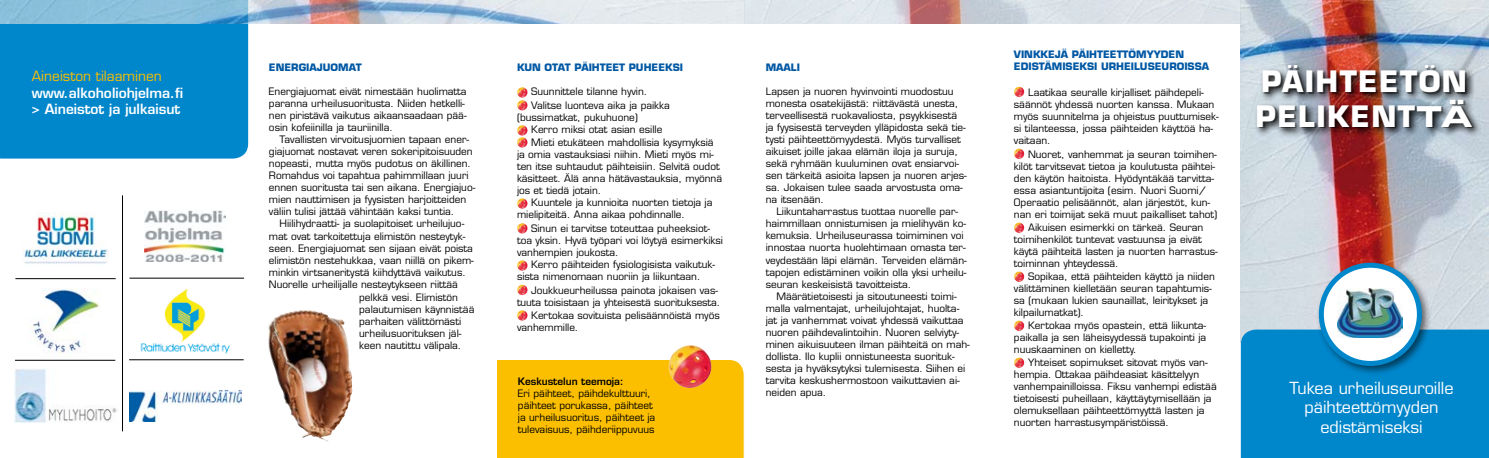
<style>
.page{position:relative;width:1489px;height:458px;background:#fff}
.page>*{position:absolute;margin:0;border:0;box-sizing:border-box;transform-origin:0 0}
.t1{font:700 28.75px/34.5px "Eurostile LT Std";letter-spacing:.05em;color:#fff}
.t2{font:16.25px/19.5px "Eurostile LT Std";color:#fff;text-align:center}
.t3{font:600 13.75px/16.5px "Eurostile LT Std";color:#fff}
.t4{font:13.75px "Eurostile LT Std";color:#fbbf00}
.t5{font:10px/12px "Eurostile LT Std";color:#000}
.t6{font:700 10px/12px "Eurostile LT Std";color:#0058a4}
.t7{font:600 10px "Eurostile LT Std";color:#000}
.s1{font-family:"Eurostile LT Std Bold Ex 2";font-weight:400}
</style>
<div class="page">
<img style="left:1240px;top:0;width:248px;height:329px">
<div style="left:0;top:23px;width:248px;height:135px;background:#0086cb"></div>
<div style="left:497px;top:359px;width:247px;height:98px;background:#fbbf00"></div>
<div style="left:1240px;top:329px;width:248px;height:128px;background:#0086cb"></div>
<img style="left:140px;top:288px;width:90px;height:66px">
<img style="left:30px;top:288px;width:70px;height:68px">
<img style="left:129px;top:390px;width:113px;height:31px">
<img style="left:23px;top:212px;width:85px;height:52px">
<hr style="left:122px;top:195px;width:1px;height:235px;background:#000">
<hr style="left:16px;top:359px;width:99px;height:1px;background:#000">
<hr style="left:130px;top:359px;width:113px;height:1px;background:#000">
<hr style="left:16px;top:278px;width:99px;height:1px;background:#000">
<hr style="left:130px;top:277px;width:113px;height:1px;background:#000">
<img style="left:668px;top:345px;width:43px;height:42px">
<svg style="left:1014px;top:87px;width:10px;height:10px"></svg>
<svg style="left:1014px;top:148px;width:10px;height:11px"></svg>
<svg style="left:1014px;top:222px;width:10px;height:11px"></svg>
<svg style="left:1014px;top:271px;width:10px;height:10px"></svg>
<svg style="left:1014px;top:320px;width:10px;height:10px"></svg>
<svg style="left:1014px;top:357px;width:10px;height:10px"></svg>
<svg style="left:517px;top:87px;width:10px;height:23px"></svg>
<svg style="left:517px;top:125px;width:10px;height:22px"></svg>
<svg style="left:517px;top:198px;width:10px;height:10px"></svg>
<svg style="left:517px;top:223px;width:10px;height:10px"></svg>
<svg style="left:517px;top:260px;width:10px;height:10px"></svg>
<svg style="left:517px;top:284px;width:10px;height:11px"></svg>
<svg style="left:517px;top:310px;width:10px;height:10px"></svg>
<div style="left:1315px;top:259px;width:117px;height:117px;background:#000;opacity:.55"></div>
<svg style="left:1321px;top:265px;width:98px;height:98px"></svg>
<div style="left:1318px;top:262px;width:103px;height:103px;border:5px solid #0086cb;border-radius:50%"></div>
<img style="left:1337px;top:287px;width:65px;height:50px">
<img style="left:268px;top:310px;width:43px;height:127px">
<div style="left:1254px;top:62px;width:227px;height:74px;background:#000;opacity:.95"></div>
<img style="left:0;top:0;width:1240px;height:23px">
<img style="left:144px;top:210px;width:81px;height:51px">
<img style="left:15px;top:368px;width:103px;height:54px">
<h3 class="t4" style="left:32px;top:68px;width:131px">Aineiston tilaaminen</h3>
<h3 class="t3" style="left:32px;top:84px;width:153px">www.alkoholiohjelma.fi &gt; Aineistot ja julkaisut</h3>
<p class="t6" style="left:269px;top:61px;width:94px">ENERGIAJUOMAT</p>
<p class="t5" style="left:269px;top:85px;width:199px">Energiajuomat eivät nimestään huolimatta paranna urheilusuoritusta. Niiden hetkelli&shy;nen piristävä vaikutus aikaansaadaan pää&shy;osin kofeiinilla ja tauriinilla.</p>
<p class="t5" style="left:269px;top:133px;width:208px;text-indent:11px">Tavallisten virvoitusjuomien tapaan ener&shy;giajuomat nostavat veren sokeripitoisuuden nopeasti, mutta myös pudotus on äkillinen.<br>Romahdus voi tapahtua pahimmillaan juuri ennen suoritusta tai sen aikana. Energiajuo&shy;mien nauttimisen ja fyysisten harjoitteiden väliin tulisi jättää vähintään kaksi tuntia.</p>
<p class="t5" style="left:269px;top:217px;width:206px;text-indent:11px">Hiilihydraatti- ja suolapitoiset urheilujuo&shy;mat ovat tarkoitettuja elimistön nesteytyk&shy;seen. Energiajuomat sen sijaan eivät poista elimistön nestehukkaa, vaan niillä on pikem&shy;minkin virtsaneritystä kiihdyttävä vaikutus.<br>Nuorelle urheilijalle nesteytykseen riittää</p>
<p class="t5" style="left:359px;top:290px;width:117px">pelkkä vesi. Elimistön palautumisen käynnistää parhaiten välittömästi urheilusuorituksen jäl&shy;keen nautittu välipala.</p>
<p class="t6" style="left:517px;top:61px;width:167px">KUN OTAT PÄIHTEET PUHEEKSI</p>
<p class="t5" style="left:531px;top:85px;width:140px;line-height:13.1px">Suunnittele tilanne hyvin.<br>Valitse luonteva aika ja paikka</p>
<p class="t5" style="left:531px;top:111px;width:133px;text-indent:-14px">(bussimatkat, pukuhuone)<br>Kerro miksi otat asian esille</p>
<p class="t5" style="left:517px;top:136px;width:206px;text-indent:14px">Mieti etukäteen mahdollisia kysymyksiä ja omia vastauksiasi niihin. Mieti myös mi&shy;ten itse suhtaudut päihteisiin. Selvitä oudot käsitteet. Älä anna hätävastauksia, myönnä jos et tiedä jotain.</p>
<p class="t5" style="left:517px;top:196px;width:197px;text-indent:14px">Kuuntele ja kunnioita nuorten tietoja ja mielipiteitä. Anna aikaa pohdinnalle.</p>
<p class="t5" style="left:517px;top:222px;width:207px;text-indent:14px">Sinun ei tarvitse toteuttaa puheeksiot&shy;toa yksin. Hyvä työpari voi löytyä esimerkiksi vanhempien joukosta.</p>
<p class="t5" style="left:517px;top:258px;width:199px;text-indent:14px">Kerro päihteiden fysiologisista vaikutuk&shy;sista nimenomaan nuoriin ja liikuntaan.</p>
<p class="t5" style="left:517px;top:283px;width:205px;text-align:right">Joukkueurheilussa painota jokaisen vas&shy;tuuta toisistaan ja yhteisestä suorituksesta.</p>
<p class="t5" style="left:517px;top:309px;width:204px;text-indent:14px">Kertokaa sovituista pelisäännöistä myös vanhemmille.</p>
<p class="t7" style="left:518px;top:374px;width:107px">Keskustelun teemoja:</p>
<p class="t5" style="left:518px;top:387px;width:139px">Eri päihteet, päihdekulttuuri, päihteet porukassa, päihteet ja urheilusuoritus, päihteet ja tulevaisuus, päihderiippuvuus</p>
<p class="t6" style="left:765px;top:61px;width:36px">MAALI</p>
<p class="t5" style="left:765px;top:85px;width:202px">Lapsen ja nuoren hyvinvointi muodostuu monesta osatekijästä: riittävästä unesta, terveellisestä ruokavaliosta, psyykkisestä ja fyysisestä terveyden ylläpidosta sekä tie&shy;tysti päihteettömyydestä. Myös turvalliset aikuiset joille jakaa elämän iloja ja suruja, sekä ryhmään kuuluminen ovat ensiarvoi&shy;sen tärkeitä asioita lapsen ja nuoren arjes&shy;sa. Jokaisen tulee saada arvostusta oma&shy;na itsenään.</p>
<p class="t5" style="left:765px;top:205px;width:202px;text-indent:11px">Liikuntaharrastus tuottaa nuorelle par&shy;haimmillaan onnistumisen ja mielihyvän ko&shy;kemuksia. Urheiluseurassa toimiminen voi innostaa nuorta huolehtimaan omasta ter&shy;veydestään läpi elämän. Terveiden elämän&shy;tapojen edistäminen voikin olla yksi urheilu&shy;seuran keskeisistä tavoitteista.</p>
<p class="t5" style="left:765px;top:289px;width:205px;text-indent:11px">Määrätietoisesti ja sitoutuneesti toimi&shy;malla valmentajat, urheilujohtajat, huolta&shy;jat ja vanhemmat voivat yhdessä vaikuttaa nuoren päihdevalintoihin. Nuoren selviyty&shy;minen aikuisuuteen ilman päihteitä on mah&shy;dollista. Ilo kuplii onnistuneesta suorituk&shy;sesta ja hyväksytyksi tulemisesta. Siihen ei tarvita keskushermostoon vaikuttavien ai&shy;neiden apua.</p>
<p class="t6" style="left:1013px;top:48px;width:197px">VINKKEJÄ PÄIHTEETTÖMYYDEN<br>EDISTÄMISEKSI URHEILUSEUROISSA</p>
<p class="t5" style="left:1013px;top:86px;width:206px;text-indent:14px">Laatikaa seuralle kirjalliset päihdepeli&shy;säännöt yhdessä nuorten kanssa. Mukaan myös suunnitelma ja ohjeistus puuttumisek&shy;si tilanteessa, jossa päihteiden käyttöä ha&shy;vaitaan.</p>
<p class="t5" style="left:1028px;top:148px;width:190px">Nuoret, vanhemmat ja seuran toimihen-</p>
<p class="t5" style="left:1013px;top:160px;width:203px">kilöt tarvitsevat tietoa ja koulutusta päihtei-</p>
<p class="t5" style="left:1013px;top:172px;width:201px">den käytön haitoista. Hyödyntäkää tarvitta-</p>
<p class="t5" style="left:1013px;top:184px;width:193px">essa asiantuntijoita (esim. Nuori Suomi/</p>
<p class="t5" style="left:1013px;top:196px;width:198px">Operaatio pelisäännöt, alan järjestöt, kun-</p>
<p class="t5" style="left:1013px;top:208px;width:205px">nan eri toimijat sekä muut paikalliset tahot)</p>
<p class="t5" style="left:1028px;top:221px;width:177px">Aikuisen esimerkki on tärkeä. Seuran</p>
<p class="t5" style="left:1013px;top:233px;width:189px">toimihenkilöt tuntevat vastuunsa ja eivät</p>
<p class="t5" style="left:1013px;top:245px;width:205px">käytä päihteitä lasten ja nuorten harrastus-</p>
<p class="t5" style="left:1013px;top:257px;width:106px">toiminnan yhteydessä.</p>
<p class="t5" style="left:1013px;top:270px;width:202px;text-indent:14px">Sopikaa, että päihteiden käyttö ja niiden välittäminen kielletään seuran tapahtumis&shy;sa (mukaan lukien saunaillat, leiritykset ja kilpailumatkat).</p>
<p class="t5" style="left:1013px;top:319px;width:194px;text-align:justify;text-indent:14px">Kertokaa myös opastein, että liikunta&shy;paikalla ja sen läheisyydessä tupakointi ja nuuskaaminen on kielletty.</p>
<p class="t5" style="left:1013px;top:355px;width:204px;text-indent:14px">Yhteiset sopimukset sitovat myös van&shy;hempia. Ottakaa päihdeasiat käsittelyyn vanhempainilloissa. Fiksu vanhempi edistää tietoisesti puheillaan, käyttäytymisellään ja olemuksellaan päihteettömyyttä lasten ja nuorten harrastusympäristöissä.</p>
<h1 class="t1" style="left:1255px;top:64px;width:218px">PÄIHTEETÖN<br>PELIKENT<span class="s1">TÄ</span></h1>
<h2 class="t2" style="left:1289px;top:378px;width:165px">Tukea urheiluseuroille päihteettömyyden edistämiseksi</h2>
</div>
